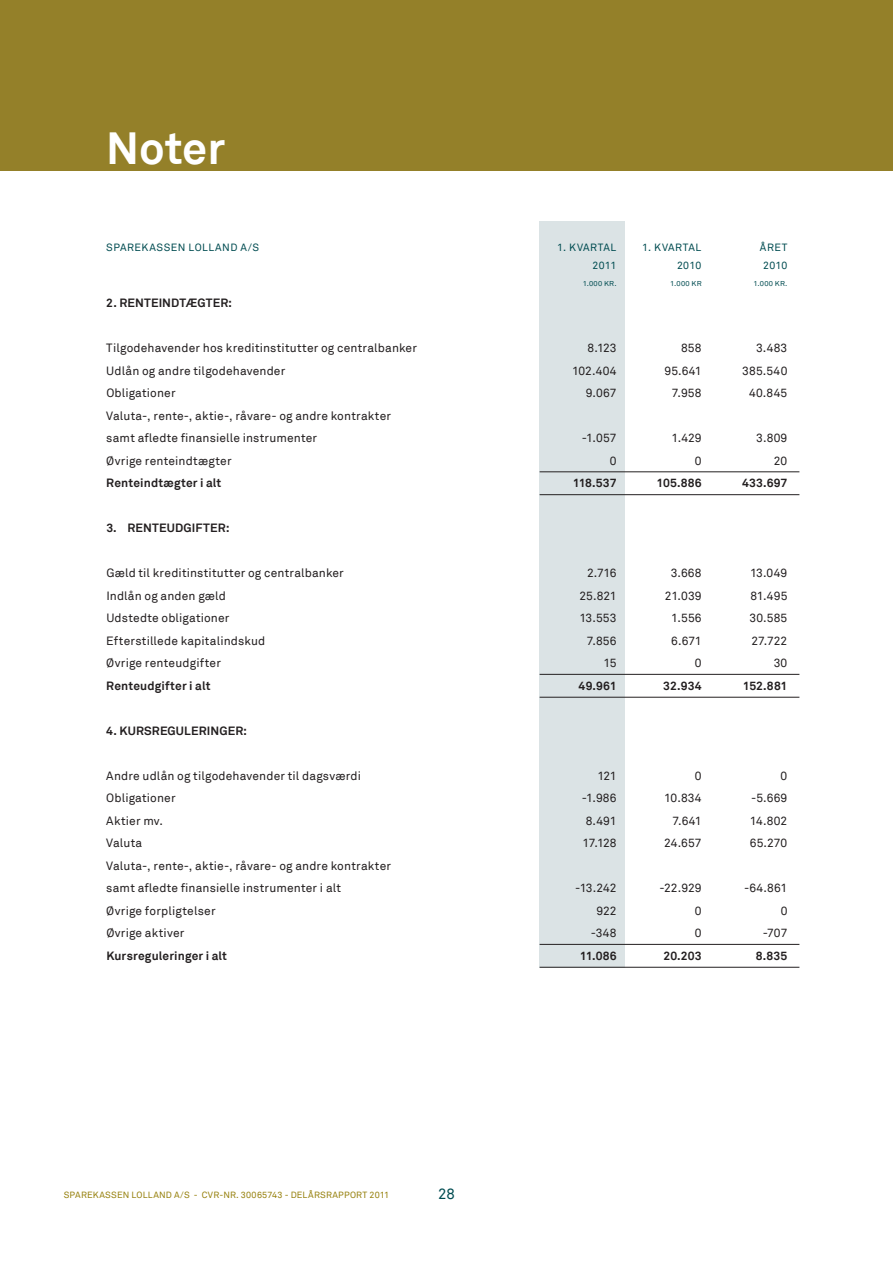
<style>
.page{position:relative;width:893px;height:1263px;background:#fff}
.page>*{position:absolute;margin:0;border:0;box-sizing:border-box;transform-origin:0 0}
.t1{font:700 45px "Akkurat";color:#fff}
.t2{font:15px "Akkurat";color:#004c51}
.t3{font:12px/22.5px "Akkurat";letter-spacing:.01em;color:#231f20}
.t4{font:700 12px "Akkurat";letter-spacing:.01em;color:#231f20}
.t5{font:10.5px "Akkurat";letter-spacing:.04em;color:#004c51}
.t6{font:9px "Akkurat";letter-spacing:.025em;color:#957f0a}
.t7{font:7.2px "Akkurat";letter-spacing:.04em;color:#004c51;scale:1.05 1}
</style>
<div class="page">
<div style="left:539px;top:221px;width:85px;height:746px;background:#dbe3e5"></div>
<hr style="left:540px;top:471px;width:259px;height:1px;background:#231f20">
<hr style="left:540px;top:494px;width:259px;height:1px;background:#231f20">
<hr style="left:540px;top:674px;width:259px;height:1px;background:#231f20">
<hr style="left:540px;top:697px;width:259px;height:1px;background:#231f20">
<hr style="left:540px;top:944px;width:259px;height:1px;background:#231f20">
<hr style="left:540px;top:967px;width:259px;height:1px;background:#231f20">
<div style="left:0;top:0;width:893px;height:170px;background:#948029"></div>
<h1 class="t1" style="left:106px;top:120px;width:120px">N oter</h1>
<p class="t5" style="left:106px;top:241px;width:9px">sparekassen</p>
<p class="t5" style="left:189px;top:241px;width:15px">Lolland</p>
<p class="t5" style="left:240px;top:241px;width:20px">A/S</p>
<p class="t5" style="left:557px;top:241px;width:20px">1. kvartal</p>
<p class="t5" style="left:642px;top:241px;width:20px">1. kvartal</p>
<p class="t5" style="left:760px;top:241px;width:29px">åRET</p>
<p class="t5" style="left:592px;top:259px;width:25px">2011</p>
<p class="t5" style="left:677px;top:259px;width:26px">2010</p>
<p class="t5" style="left:763px;top:259px;width:26px">2010</p>
<p class="t7" style="left:583px;top:279px;width:34px">1.000 kr.</p>
<p class="t7" style="left:670px;top:279px;width:25px">1.000 kr</p>
<p class="t7" style="left:754px;top:279px;width:34px">1.000 KR.</p>
<p class="t4" style="left:106px;top:295px;width:127px">2. Renteindtægter:</p>
<p class="t3" style="left:106px;top:337px;width:312px">Tilgodehavender hos kreditinstitutter og centralbanker</p>
<p class="t3" style="left:588px;top:337px;width:31px">8.123</p>
<p class="t3" style="left:681px;top:337px;width:22px">858</p>
<p class="t3" style="left:756px;top:337px;width:33px">3.483</p>
<p class="t3" style="left:106px;top:359px;width:180px">Udlån og andre tilgodehavender</p>
<p class="t3" style="left:572px;top:359px;width:46px">102.404</p>
<p class="t3" style="left:664px;top:359px;width:39px">95.641</p>
<p class="t3" style="left:742px;top:359px;width:47px">385.540</p>
<p class="t3" style="left:106px;top:382px;width:71px">Obligationer</p>
<p class="t3" style="left:586px;top:382px;width:32px">9.067</p>
<p class="t3" style="left:672px;top:382px;width:31px">7.958</p>
<p class="t3" style="left:749px;top:382px;width:40px">40.845</p>
<p class="t3" style="left:106px;top:404px;width:286px">Valuta-, rente-, aktie-, råvare- og andre kontrakter samt afledte finansielle instrumenter</p>
<p class="t3" style="left:582px;top:427px;width:36px">-1.057</p>
<p class="t3" style="left:671px;top:427px;width:32px">1.429</p>
<p class="t3" style="left:756px;top:427px;width:33px">3.809</p>
<p class="t3" style="left:106px;top:449px;width:127px">Øvrige renteindtægter</p>
<p class="t3" style="left:610px;top:449px;width:8px">0</p>
<p class="t3" style="left:695px;top:449px;width:8px">0</p>
<p class="t3" style="left:774px;top:449px;width:15px">20</p>
<p class="t4" style="left:106px;top:475px;width:117px">Renteindtægter i alt</p>
<p class="t4" style="left:573px;top:475px;width:45px">118.537</p>
<p class="t4" style="left:657px;top:475px;width:47px">105.886</p>
<p class="t4" style="left:742px;top:475px;width:47px">433.697</p>
<p class="t4" style="left:106px;top:520px;width:125px">3. Renteudgifter:</p>
<p class="t3" style="left:106px;top:562px;width:239px">Gæld til kreditinstitutter og centralbanker</p>
<p class="t3" style="left:587px;top:562px;width:31px">2.716</p>
<p class="t3" style="left:671px;top:562px;width:32px">3.668</p>
<p class="t3" style="left:750px;top:562px;width:39px">13.049</p>
<p class="t3" style="left:106px;top:584px;width:121px">Indlån og anden gæld</p>
<p class="t3" style="left:579px;top:584px;width:39px">25.821</p>
<p class="t3" style="left:665px;top:584px;width:38px">21.039</p>
<p class="t3" style="left:750px;top:584px;width:39px">81.495</p>
<p class="t3" style="left:106px;top:607px;width:125px">Udstedte obligationer</p>
<p class="t3" style="left:579px;top:607px;width:39px">13.553</p>
<p class="t3" style="left:671px;top:607px;width:32px">1.556</p>
<p class="t3" style="left:750px;top:607px;width:39px">30.585</p>
<p class="t3" style="left:106px;top:629px;width:161px">Efterstillede kapitalindskud</p>
<p class="t3" style="left:587px;top:629px;width:31px">7.856</p>
<p class="t3" style="left:671px;top:629px;width:32px">6.671</p>
<p class="t3" style="left:752px;top:629px;width:37px">27.722</p>
<p class="t3" style="left:106px;top:652px;width:116px">Øvrige renteudgifter</p>
<p class="t3" style="left:604px;top:652px;width:14px">15</p>
<p class="t3" style="left:695px;top:652px;width:8px">0</p>
<p class="t3" style="left:774px;top:652px;width:15px">30</p>
<p class="t4" style="left:106px;top:678px;width:106px">Renteudgifter i alt</p>
<p class="t4" style="left:579px;top:678px;width:39px">49.961</p>
<p class="t4" style="left:663px;top:678px;width:40px">32.934</p>
<p class="t4" style="left:743px;top:678px;width:46px">152.881</p>
<p class="t4" style="left:106px;top:723px;width:142px">4. Kursreguleringer:</p>
<p class="t3" style="left:106px;top:764px;width:256px">Andre udlån og tilgodehavender til dagsværdi</p>
<p class="t3" style="left:597px;top:764px;width:21px">121</p>
<p class="t3" style="left:695px;top:764px;width:8px">0</p>
<p class="t3" style="left:781px;top:764px;width:8px">0</p>
<p class="t3" style="left:106px;top:787px;width:71px">Obligationer</p>
<p class="t3" style="left:582px;top:787px;width:36px">-1.986</p>
<p class="t3" style="left:664px;top:787px;width:39px">10.834</p>
<p class="t3" style="left:751px;top:787px;width:38px">-5.669</p>
<p class="t3" style="left:106px;top:809px;width:58px">Aktier mv.</p>
<p class="t3" style="left:586px;top:809px;width:32px">8.491</p>
<p class="t3" style="left:673px;top:809px;width:31px">7.641</p>
<p class="t3" style="left:750px;top:809px;width:39px">14.802</p>
<p class="t3" style="left:106px;top:832px;width:38px">Valuta</p>
<p class="t3" style="left:583px;top:832px;width:35px">17.128</p>
<p class="t3" style="left:664px;top:832px;width:39px">24.657</p>
<p class="t3" style="left:750px;top:832px;width:39px">65.270</p>
<p class="t3" style="left:106px;top:854px;width:286px">Valuta-, rente-, aktie-, råvare- og andre kontrakter samt afledte finansielle instrumenter i alt</p>
<p class="t3" style="left:575px;top:877px;width:43px">-13.242</p>
<p class="t3" style="left:660px;top:877px;width:44px">-22.929</p>
<p class="t3" style="left:744px;top:877px;width:45px">-64.861</p>
<p class="t3" style="left:106px;top:899px;width:111px">Øvrige forpligtelser</p>
<p class="t3" style="left:596px;top:899px;width:22px">922</p>
<p class="t3" style="left:695px;top:899px;width:8px">0</p>
<p class="t3" style="left:781px;top:899px;width:8px">0</p>
<p class="t3" style="left:106px;top:922px;width:80px">Øvrige aktiver</p>
<p class="t3" style="left:591px;top:922px;width:27px">-348</p>
<p class="t3" style="left:695px;top:922px;width:8px">0</p>
<p class="t3" style="left:763px;top:922px;width:26px">-707</p>
<p class="t4" style="left:106px;top:948px;width:122px">Kursreguleringer i alt</p>
<p class="t4" style="left:580px;top:948px;width:38px">11.086</p>
<p class="t4" style="left:663px;top:948px;width:40px">20.203</p>
<p class="t4" style="left:756px;top:948px;width:33px">8.835</p>
<p class="t6" style="left:64px;top:1190px;width:234px">SPAREKASSEN LOLLAND A/S - CVR-NR. 30065743 - del</p>
<p class="t6" style="left:308px;top:1190px;width:83px">års RAPPORT 2011</p>
<p class="t2" style="left:438px;top:1185px;width:18px">28</p>
</div>
